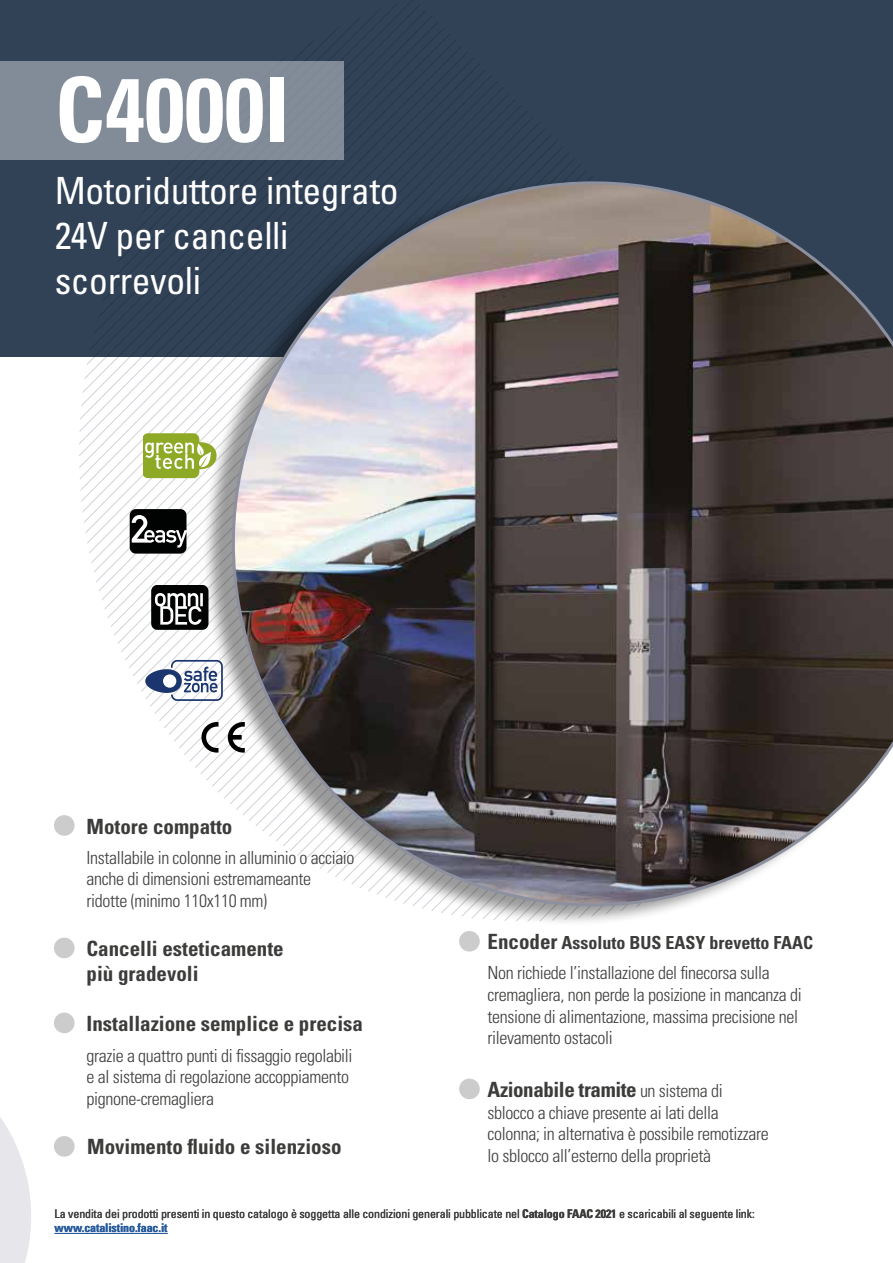
<style>
.page{position:relative;width:893px;height:1263px;background:#fff}
.page>*{position:absolute;margin:0;border:0;box-sizing:border-box;transform-origin:0 0}
.t1{font:700 condensed 90px "Univers LT Std";color:#fff}
.t2{font:condensed 37.5px/45px "Univers LT Std";letter-spacing:-.01em;color:#fff}
.t3{font:700 condensed 21px/25.2px "Univers LT Std";color:#3c3c3b}
.t4{font:700 condensed 21px "Univers LT Std";letter-spacing:-.02em;color:#3c3c3b}
.t5{font:300 condensed 18px/21.6px "Univers LT Std";letter-spacing:-.02em;color:#3c3c3b}
.t6{font:condensed 12px/14.4px "Univers LT Std";letter-spacing:-.01em;color:#3c3c3b}
.s1{font-weight:700;font-size:21px}
.s2{font-weight:700}
.s3{font-weight:300;font-size:18px}
.s4{font-weight:700;color:#275b9b}
</style>
<div class="page">
<div style="left:0;top:0;width:893px;height:357px;background:#314257"></div>
<svg style="left:0;top:1117px;width:31px;height:146px"></svg>
<svg style="left:79px;top:45px;width:384px;height:526px"></svg>
<svg style="left:155px;top:258px;width:47px;height:484px"></svg>
<svg style="left:179px;top:282px;width:23px;height:492px"></svg>
<img style="left:202px;top:152px;width:691px;height:783px">
<div style="left:0;top:61px;width:343px;height:99px;background:#828c99"></div>
<div style="left:54px;top:815px;width:21px;height:21px;background:#ccc;border-radius:50%"></div>
<div style="left:54px;top:938px;width:21px;height:20px;background:#ccc;border-radius:50%"></div>
<div style="left:54px;top:1012px;width:21px;height:21px;background:#ccc;border-radius:50%"></div>
<div style="left:54px;top:1136px;width:21px;height:21px;background:#ccc;border-radius:50%"></div>
<div style="left:459px;top:1078px;width:21px;height:21px;background:#ccc;border-radius:50%"></div>
<div style="left:459px;top:931px;width:21px;height:20px;background:#ccc;border-radius:50%"></div>
<svg style="left:130px;top:509px;width:56px;height:45px;background:#383939"></svg>
<svg style="left:151px;top:585px;width:57px;height:45px"></svg>
<svg style="left:143px;top:433px;width:74px;height:45px"></svg>
<div style="left:171px;top:660px;width:52px;height:41px;border:2px solid #1b366e;border-radius:5px"></div>
<svg style="left:145px;top:667px;width:72px;height:26px"></svg>
<svg style="left:201px;top:722px;width:44px;height:31px"></svg>
<hr style="left:55px;top:1233px;width:113px;height:1px;background:#275b9b">
<h1 class="t1" style="left:55px;top:55px;width:236px">C4000I</h1>
<h2 class="t2" style="left:55px;top:168px;width:345px">Motoriduttore integrato<br>24V per cancelli scorrevoli</h2>
<p class="t3" style="left:87px;top:813px;width:147px">Motore compatto</p>
<p class="t5" style="left:87px;top:846px;width:269px">Installabile in colonne in alluminio o acciaio anche di dimensioni estremameante ridotte (minimo 110x110 mm)</p>
<p class="t3" style="left:87px;top:936px;width:199px">Cancelli esteticamente più gradevoli</p>
<p class="t3" style="left:87px;top:1011px;width:278px">Installazione semplice e precisa</p>
<p class="t5" style="left:87px;top:1044px;width:267px">grazie a quattro punti di fissaggio regolabili e al sistema di regolazione accoppiamento pignone-cremagliera</p>
<p class="t3" style="left:87px;top:1134px;width:256px">Movimento fluido e silenzioso</p>
<p class="t5" style="left:488px;top:928px;width:327px;line-height:30.2px"><span class="s1">Encoder</span> <span class="s2">Assoluto BUS EASY brevetto FAAC<br></span>Non richiede l’installazione del finecorsa sulla</p>
<p class="t5" style="left:488px;top:984px;width:316px">cremagliera, non perde la posizione in mancanza di tensione di alimentazione, massima precisione nel rilevamento ostacoli</p>
<p class="t4" style="left:488px;top:1076px;width:237px">Azionabile tramite <span class="s3">un sistema di</span></p>
<p class="t5" style="left:488px;top:1101px;width:283px">sblocco a chiave presente ai lati della colonna; in alternativa è possibile remotizzare lo sblocco all’esterno della proprietà</p>
<p class="t6" style="left:55px;top:1206px;width:702px">La vendita dei prodotti presenti in questo catalogo è soggetta alle condizioni generali pubblicate nel <span class="s2">Catalogo FAAC 2021</span> e scaricabili al seguente link: <span class="s4">www.catalistino.faac.it</span></p>
</div>
